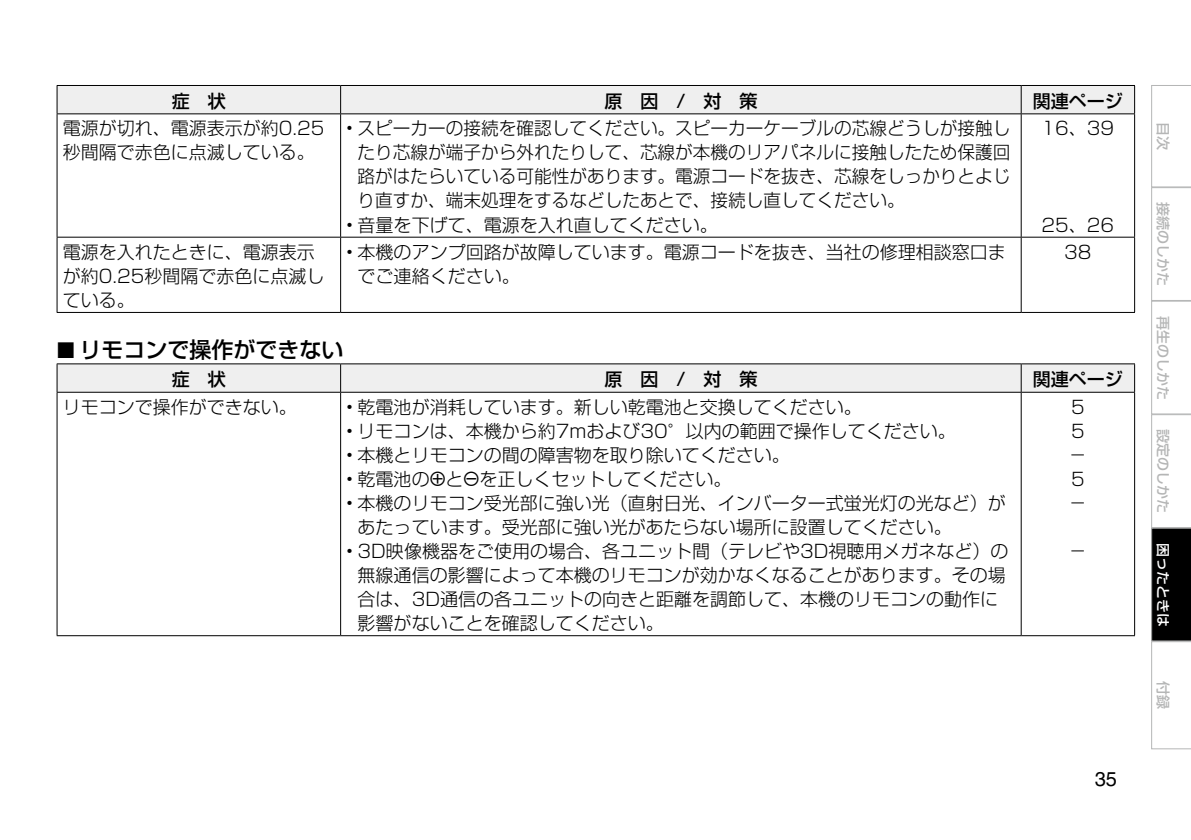
<style>
.page{position:relative;width:1191px;height:840px;background:#fff}
.page>*{position:absolute;margin:0;border:0;box-sizing:border-box;transform-origin:0 0}
.t1{font:500 22px "Shin Go Pro";color:#000}
.t2{font:20px "Helvetica LT Std";color:#000}
.t3{font:300 18px/24px "Shin Go Pro";color:#000}
.t4{font:500 18px "Shin Go Pro";color:#000}
.t5{font:500 14px "Shin Go Pro";color:#b5b6b6}
.t6{font:500 14px "Shin Go Pro";color:#fff}
.s1{font-family:"Marks For Denon";font-weight:400}
</style>
<div class="page">
<svg style="left:1151px;top:85px;width:40px;height:663px"></svg>
<hr style="left:57px;top:114px;width:1px;height:123px;background:#000">
<hr style="left:340px;top:114px;width:1px;height:123px;background:#000">
<hr style="left:1020px;top:114px;width:1px;height:123px;background:#000">
<hr style="left:1134px;top:114px;width:1px;height:123px;background:#000">
<hr style="left:57px;top:237px;width:284px;height:1px;background:#000">
<hr style="left:57px;top:237px;width:1px;height:75px;background:#000">
<hr style="left:341px;top:237px;width:680px;height:1px;background:#000">
<hr style="left:340px;top:237px;width:1px;height:75px;background:#000">
<hr style="left:1021px;top:237px;width:114px;height:1px;background:#000">
<hr style="left:1020px;top:237px;width:1px;height:75px;background:#000">
<hr style="left:1134px;top:237px;width:1px;height:75px;background:#000">
<hr style="left:57px;top:312px;width:284px;height:1px;background:#000">
<hr style="left:341px;top:312px;width:680px;height:1px;background:#000">
<hr style="left:1021px;top:312px;width:114px;height:1px;background:#000">
<svg style="left:57px;top:85px;width:1078px;height:29px"></svg>
<hr style="left:57px;top:392px;width:1px;height:243px;background:#000">
<hr style="left:340px;top:392px;width:1px;height:243px;background:#000">
<hr style="left:1020px;top:392px;width:1px;height:243px;background:#000">
<hr style="left:1134px;top:392px;width:1px;height:243px;background:#000">
<hr style="left:57px;top:635px;width:284px;height:1px;background:#000">
<hr style="left:341px;top:635px;width:680px;height:1px;background:#000">
<hr style="left:1021px;top:635px;width:114px;height:1px;background:#000">
<svg style="left:57px;top:363px;width:1078px;height:29px"></svg>
<p class="t4" style="left:172px;top:86px;width:55px">症　状</p>
<p class="t4" style="left:604px;top:86px;width:154px">原　因　/　対　策</p>
<p class="t4" style="left:1033px;top:86px;width:91px">関連ページ</p>
<p class="t3" style="left:63px;top:114px;width:263px">電源が切れ、電源表示が約0.25秒間隔で赤色に点滅している。</p>
<p class="t3" style="left:358px;top:114px;width:654px;text-align:justify;text-indent:-11px">• スピーカーの接続を確認してください。スピーカーケーブルの芯線どうしが接触したり芯線が端子から外れたりして、芯線が本機のリアパネルに接触したため保護回路がはたらいている可能性があります。電源コードを抜き、芯線をしっかりとよじり直すか、端末処理をするなどしたあとで、接続し直してください。</p>
<p class="t3" style="left:346px;top:210px;width:373px">• 音量を下げて、電源を入れ直してください。</p>
<p class="t3" style="left:1041px;top:114px;width:74px">16、39</p>
<p class="t3" style="left:1041px;top:210px;width:74px">25、26</p>
<p class="t3" style="left:63px;top:237px;width:263px">電源を入れたときに、電源表示が約0.25秒間隔で赤色に点滅している。</p>
<p class="t3" style="left:358px;top:237px;width:649px;text-indent:-11px">• 本機のアンプ回路が故障しています。電源コードを抜き、当社の修理相談窓口までご連絡ください。</p>
<p class="t3" style="left:1064px;top:237px;width:29px">38</p>
<p class="t1" style="left:57px;top:331px;width:288px"><span class="s1">2</span> リモコンで操作ができない</p>
<p class="t4" style="left:172px;top:364px;width:55px">症　状</p>
<p class="t4" style="left:604px;top:364px;width:154px">原　因　/　対　策</p>
<p class="t4" style="left:1033px;top:364px;width:91px">関連ページ</p>
<p class="t3" style="left:63px;top:392px;width:236px">リモコンで操作ができない。</p>
<p class="t3" style="left:346px;top:392px;width:517px">• 乾電池が消耗しています。新しい乾電池と交換してください。</p>
<p class="t3" style="left:346px;top:416px;width:611px">• リモコンは、本機から約7mおよび30°以内の範囲で操作してください。</p>
<p class="t3" style="left:346px;top:440px;width:445px">• 本機とリモコンの間の障害物を取り除いてください。</p>
<p class="t3" style="left:346px;top:464px;width:387px">• 乾電池の<span class="s1">q</span>と<span class="s1">w</span>を正しくセットしてください。</p>
<p class="t3" style="left:358px;top:488px;width:649px;text-indent:-11px">• 本機のリモコン受光部に強い光（直射日光、インバーター式蛍光灯の光など）があたっています。受光部に強い光があたらない場所に設置してください。</p>
<p class="t3" style="left:358px;top:536px;width:652px;text-indent:-11px">• 3D映像機器をご使用の場合、各ユニット間（テレビや3D視聴用メガネなど）の無線通信の影響によって本機のリモコンが効かなくなることがあります。その場合は、3D通信の各ユニットの向きと距離を調節して、本機のリモコンの動作に影響がないことを確認してください。</p>
<p class="t3" style="left:1069px;top:392px;width:20px">5<br>5－<br>5－</p>
<p class="t3" style="left:1069px;top:536px;width:19px">－</p>
<p class="t2" style="left:1094px;top:767px;width:24px">35</p>
<p class="t5" style="left:1174px;top:122px;width:29px;rotate:90deg">目次</p>
<p class="t5" style="left:1174px;top:202px;width:85px;rotate:90deg">接続のしかた</p>
<p class="t5" style="left:1174px;top:315px;width:85px;rotate:90deg">再生のしかた</p>
<p class="t5" style="left:1174px;top:429px;width:85px;rotate:90deg">設定のしかた</p>
<p class="t6" style="left:1174px;top:542px;width:85px;rotate:90deg">困ったときは</p>
<p class="t5" style="left:1174px;top:680px;width:29px;rotate:90deg">付録</p>
</div>
